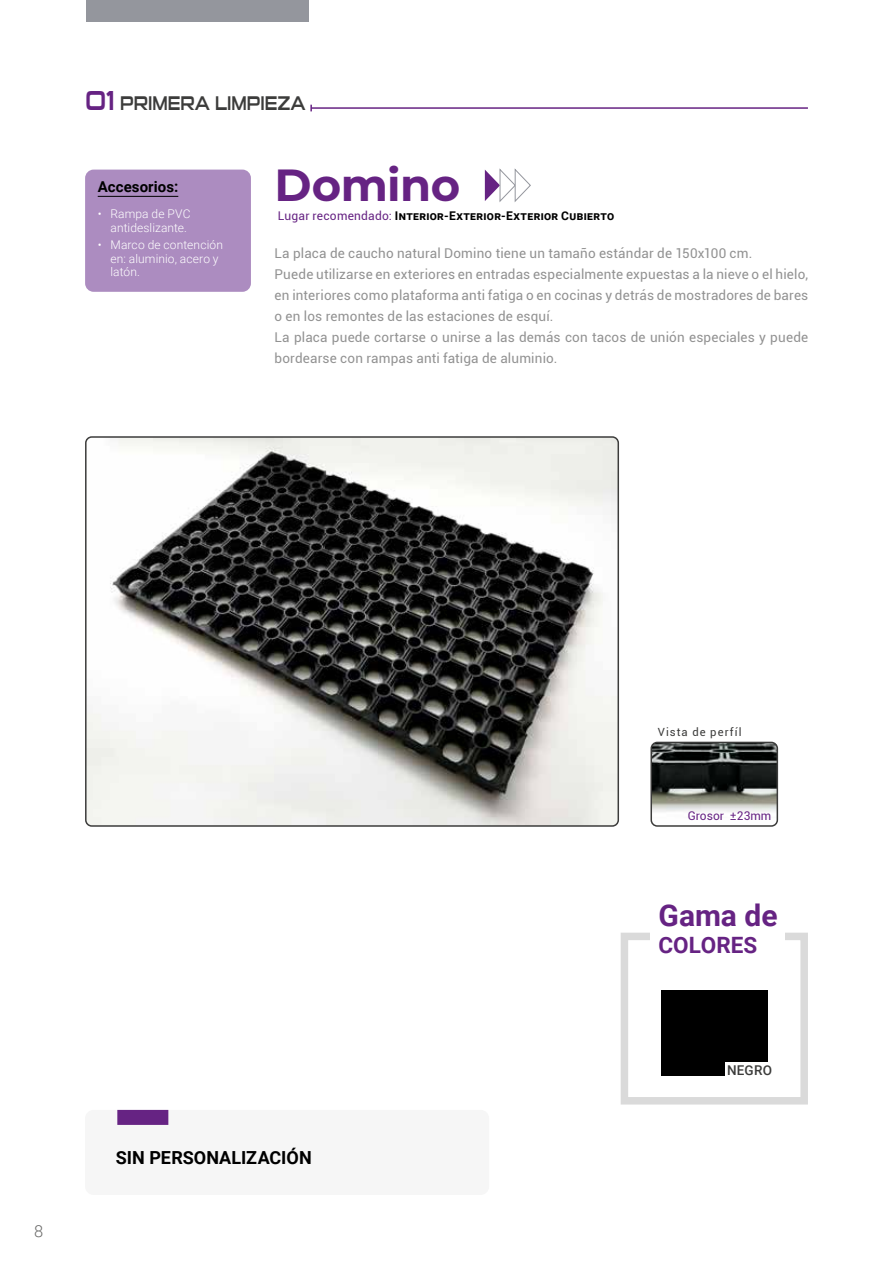
<style>
.page{position:relative;width:893px;height:1263px;background:#fff}
.page>*{position:absolute;margin:0;border:0;box-sizing:border-box;transform-origin:0 0}
.t1{font:700 45px "Montserrat";color:#662383}
.t2{font:700 30px "Roboto";color:#662383}
.t3{font:700 22.5px "Roboto";letter-spacing:.005em;color:#662383}
.t4{font:19.5px "Sui Generis Rg";color:#3c3c3b;scale:.85 1}
.t5{font:700 18px "Roboto";letter-spacing:.005em;color:#000}
.t6{font:300 16.5px "Roboto";color:#6b6b6a}
.t7{font:700 15px "Roboto";letter-spacing:.005em;color:#000}
.t8{font:13.5px/21px "Roboto";letter-spacing:.01em;color:#929292}
.t9{font:500 13.5px "Roboto";letter-spacing:.015em;color:#3c3c3b}
.t10{font:300 12px/13.5px "Roboto";letter-spacing:.01em;color:#fff;text-align:right}
.t11{font:700 12px "Roboto";letter-spacing:.03em;color:#000}
.t12{font:12px "Roboto";color:#662383}
.t13{font:11.25px "Roboto";letter-spacing:.095em;color:#3c3c3b}
.s1{font-size:27px;color:#662383}
.s2{font-weight:400;color:#662383}
.s3{font-family:"Montserrat";font-weight:500}
</style>
<div class="page">
<img style="left:653px;top:742px;width:124px;height:82px">
<div style="left:650px;top:742px;width:128px;height:85px;border:2px solid #3c3c3b;border-radius:6px"></div>
<img style="left:88px;top:439px;width:528px;height:385px">
<div style="left:85px;top:436px;width:534px;height:391px;border:2px solid #3c3c3b;border-radius:6px"></div>
<div style="left:86px;top:0;width:223px;height:21px;background:#94969d"></div>
<div style="left:621px;top:933px;width:187px;height:171px;background:#fff;border:8px solid #dadada"></div>
<div style="left:650px;top:903px;width:135px;height:68px;background:#fff"></div>
<div style="left:661px;top:990px;width:106px;height:85px;background:#000"></div>
<div style="left:725px;top:1062px;width:49px;height:16px;background:#fff"></div>
<svg style="left:485px;top:168px;width:46px;height:34px"></svg>
<div style="left:85px;top:170px;width:166px;height:122px;background:#ac8cc0;border-radius:9px"></div>
<hr style="left:98px;top:196px;width:80px;height:1px;background:#000">
<div style="left:85px;top:1110px;width:404px;height:85px;background:#f6f6f6;border-radius:9px"></div>
<div style="left:117px;top:1110px;width:51px;height:15px;background:#662383"></div>
<hr style="left:311px;top:107px;width:497px;height:2px;background:#662383">
<h3 class="t4" style="left:85px;top:92px;width:261px"><span class="s1">01</span> PRIMERA LIMPIEZA</h3>
<p class="t7" style="left:98px;top:176px;width:82px">Accesorios:</p>
<p class="t10" style="left:98px;top:207px;width:94px">• Rampa de PVC antideslizante.</p>
<p class="t10" style="left:110px;top:238px;width:114px;text-align:left;text-indent:-13px">• Marco de contención en: aluminio, acero y latón.</p>
<h1 class="t1" style="left:275px;top:153px;width:187px">Domino</h1>
<p class="t11" style="left:278px;top:208px;width:338px"><span class="s2">Lugar recomendado:</span> Interior-Exterior-Exterior Cubierto</p>
<p class="t8" style="left:275px;top:242px;width:535px">La placa de caucho natural Domino tiene un tamaño estándar de 150x100 cm.<br>Puede utilizarse en exteriores en entradas especialmente expuestas a la nieve o el hielo, en interiores como plataforma anti fatiga o en cocinas y detrás de mostradores de bares o en los remontes de las estaciones de esquí.<br>La placa puede cortarse o unirse a las demás con tacos de unión especiales y puede bordearse con rampas anti fatiga de aluminio.</p>
<p class="t6" style="left:34px;top:1220px;width:11px">8</p>
<h3 class="t5" style="left:116px;top:1145px;width:197px">SIN PERSONALIZACIÓN</h3>
<p class="t13" style="left:658px;top:724px;width:85px">Vista de perfíl</p>
<p class="t12" style="left:688px;top:807px;width:85px">Grosor <span class="s3">±</span>23mm</p>
<h2 class="t2" style="left:658px;top:894px;width:121px">Gama de</h2>
<h3 class="t3" style="left:658px;top:929px;width:100px">COLORES</h3>
<p class="t9" style="left:727px;top:1061px;width:46px">NEGRO</p>
</div>
